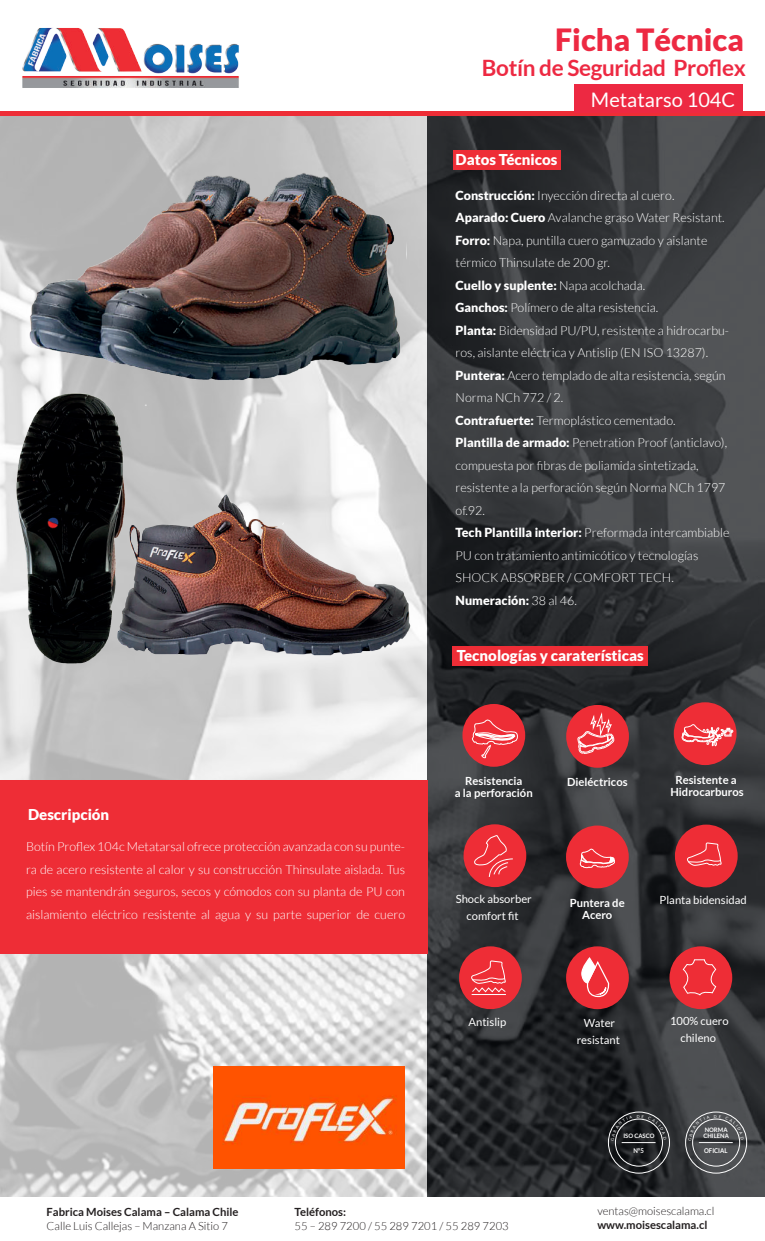
<style>
.page{position:relative;width:765px;height:1241px;background:#fff}
.page>*{position:absolute;margin:0;border:0;box-sizing:border-box;transform-origin:0 0}
.t1{font:900 30.62px "Lato";color:#ed2942}
.t2{font:700 22.5px "Lato";letter-spacing:-.015em;color:#ed2942}
.t3{font:20px "Lato";color:#fff}
.t4{font:900 15px "Lato";color:#fff}
.t5{font:300 12.5px/22.5px "Lato";color:#fff}
.t6{font:300 11.25px "Lato";color:#231f20}
.t7{font:11.25px/16.9px "Lato";color:#fff;text-align:center}
.t8{font:700 11.25px/12.5px "Lato";color:#fff;text-align:center}
.t9{font:700 11.25px "Lato";color:#231f20}
.t10{font:700 6.62px "Lato";color:#fff;scale:.91 1}
.t11{font:700 6.12px "Lato";color:#fff}
.s1{font-weight:900}
</style>
<div class="page">
<img style="left:0;top:115px;width:765px;height:1081px">
<hr style="left:0;top:111px;width:765px;height:4px;background:#ee2d36">
<img style="left:22px;top:27px;width:217px;height:61px">
<div style="left:0;top:779px;width:428px;height:174px;background:#ee2d36"></div>
<div style="left:453px;top:150px;width:108px;height:20px;background:#ee2d36"></div>
<div style="left:452px;top:646px;width:196px;height:20px;background:#ee2d36"></div>
<div style="left:574px;top:84px;width:169px;height:29px;background:#ed2942"></div>
<img style="left:29px;top:160px;width:378px;height:235px">
<img style="left:113px;top:436px;width:303px;height:302px">
<img style="left:0;top:385px;width:218px;height:288px">
<div style="left:459px;top:946px;width:63px;height:62px;background:#ee2d36;border-radius:50%"></div>
<svg style="left:471px;top:960px;width:35px;height:32px"></svg>
<hr style="left:472px;top:993px;width:34px;height:1px;background:#fff">
<div style="left:674px;top:702px;width:63px;height:63px;background:#ee2d36;border-radius:50%"></div>
<svg style="left:681px;top:724px;width:52px;height:23px"></svg>
<div style="left:566px;top:704px;width:63px;height:63px;background:#ee2d36;border-radius:50%"></div>
<svg style="left:576px;top:713px;width:38px;height:41px"></svg>
<div style="left:462px;top:704px;width:63px;height:62px;background:#ee2d36;border-radius:50%"></div>
<svg style="left:472px;top:719px;width:46px;height:39px"></svg>
<div style="left:566px;top:825px;width:63px;height:63px;background:#ee2d36;border-radius:50%"></div>
<svg style="left:579px;top:848px;width:36px;height:21px"></svg>
<div style="left:675px;top:824px;width:63px;height:63px;background:#ee2d36;border-radius:50%"></div>
<svg style="left:687px;top:842px;width:35px;height:24px"></svg>
<div style="left:566px;top:946px;width:63px;height:62px;background:#ee2d36;border-radius:50%"></div>
<svg style="left:581px;top:946px;width:30px;height:52px"></svg>
<div style="left:669px;top:946px;width:63px;height:62px;background:#ee2d36;border-radius:50%"></div>
<svg style="left:682px;top:959px;width:35px;height:37px"></svg>
<div style="left:464px;top:824px;width:62px;height:63px;background:#ee2d36;border-radius:50%"></div>
<svg style="left:474px;top:835px;width:39px;height:42px"></svg>
<div style="left:615px;top:1118px;width:48px;height:48px;border:1px solid #fff;border-radius:50%"></div>
<div style="left:608px;top:1111px;width:62px;height:62px;border:1px solid #fff;border-radius:50%"></div>
<hr style="left:622px;top:1142px;width:34px;height:1px;background:#fff">
<div style="left:692px;top:1118px;width:48px;height:48px;border:1px solid #fff;border-radius:50%"></div>
<div style="left:685px;top:1111px;width:62px;height:62px;border:1px solid #fff;border-radius:50%"></div>
<hr style="left:699px;top:1142px;width:34px;height:1px;background:#fff">
<img style="left:214px;top:1066px;width:191px;height:101px">
<svg style="left:611px;top:1114px;width:56px;height:27px;background:#2d2f32"></svg>
<svg style="left:688px;top:1114px;width:56px;height:27px;background:#595a5d"></svg>
<h1 class="t1" style="left:555px;top:22px;width:190px">Ficha Técnica</h1>
<h2 class="t2" style="left:482px;top:54px;width:266px">Botín de Seguridad Proflex</h2>
<p class="t4" style="left:456px;top:150px;width:103px">Datos Técnicos</p>
<h3 class="t3" style="left:591px;top:89px;width:146px">Metatarso 104C</h3>
<p class="t5" style="left:456px;top:184px;width:275px"><span class="s1">Construcción:</span> Inyección directa al cuero.<br><span class="s1">Aparado: Cuero</span> Avalanche graso Water Resistant.<br><span class="s1">Forro:</span> Napa, puntilla cuero gamuzado y aislante térmico Thinsulate de 200 gr.<br><span class="s1">Cuello y suplente:</span> Napa acolchada.<br><span class="s1">Ganchos:</span> Polímero de alta resistencia.<br><span class="s1">Planta:</span> Bidensidad PU/PU, resistente a hidrocarbu&shy;ros, aislante eléctrica y Antislip (EN ISO 13287).<br><span class="s1">Puntera:</span> Acero templado de alta resistencia, según Norma NCh 772 / 2.<br><span class="s1">Contrafuerte:</span> Termoplástico cementado.<br><span class="s1">Plantilla de armado:</span> Penetration Proof (anticlavo), compuesta por fibras de poliamida sintetizada, resistente a la perforación según Norma NCh 1797 of.92.<br><span class="s1">Tech Plantilla interior:</span> Preformada intercambiable PU con tratamiento antimicótico y tecnologías SHOCK ABSORBER / COMFORT TECH.<br><span class="s1">Numeración:</span> 38 al 46.</p>
<p class="t4" style="left:28px;top:805px;width:83px">Descripción</p>
<p class="t5" style="left:26px;top:835px;width:381px;text-align:justify">Botín Proflex 104c Metatarsal ofrece protección avanzada con su punte&shy;ra de acero resistente al calor y su construcción Thinsulate aislada. Tus pies se mantendrán seguros, secos y cómodos con su planta de PU con aislamiento eléctrico resistente al agua y su parte superior de cuero</p>
<p class="t4" style="left:457px;top:646px;width:189px">Tecnologías y caraterísticas</p>
<p class="t8" style="left:465px;top:774px;width:59px">Resistencia</p>
<p class="t8" style="left:567px;top:775px;width:62px">Dieléctricos</p>
<p class="t8" style="left:455px;top:786px;width:79px">a la perforación</p>
<p class="t8" style="left:670px;top:773px;width:75px">Resistente a<br>Hidrocarburos</p>
<p class="t7" style="left:456px;top:890px;width:78px">Shock absorber comfort fit</p>
<p class="t7" style="left:469px;top:1013px;width:39px">Antislip</p>
<p class="t8" style="left:570px;top:896px;width:57px">Puntera de<br>Acero</p>
<p class="t7" style="left:660px;top:891px;width:89px">Planta bidensidad</p>
<p class="t7" style="left:577px;top:1014px;width:45px">Water resistant</p>
<p class="t7" style="left:670px;top:1012px;width:60px">100% cuero chileno</p>
<p class="t11" style="left:623px;top:1132px;width:33px">ISO CASCO</p>
<p class="t10" style="left:633px;top:1146px;width:13px">N°5</p>
<p class="t11" style="left:705px;top:1125px;width:24px">NORMA</p>
<p class="t10" style="left:704px;top:1146px;width:27px">OFICIAL</p>
<p class="t11" style="left:703px;top:1132px;width:27px">CHILENA</p>
<p class="t9" style="left:47px;top:1205px;width:193px">Fabrica Moises Calama – Calama Chile</p>
<p class="t6" style="left:47px;top:1219px;width:183px">Calle Luis Callejas – Manzana A Sitio 7</p>
<p class="t9" style="left:295px;top:1205px;width:53px">Teléfonos:</p>
<p class="t6" style="left:295px;top:1219px;width:216px">55 – 289 7200 / 55 289 7201 / 55 289 7203</p>
<p class="t6" style="left:597px;top:1204px;width:119px">ventas@moisescalama.cl</p>
<p class="t9" style="left:597px;top:1217px;width:112px">www.moisescalama.cl</p>
</div>
